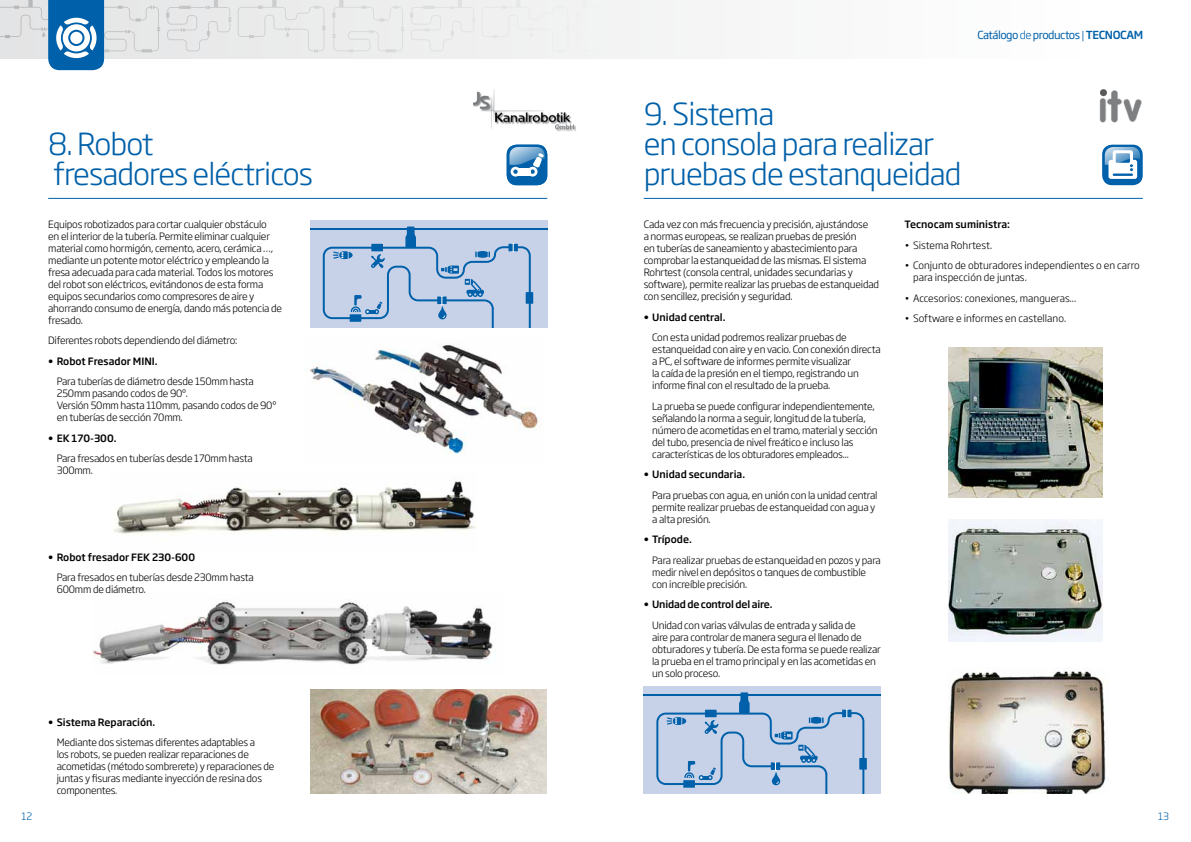
<style>
.page{position:relative;width:1191px;height:842px;background:#fff}
.page>*{position:absolute;margin:0;border:0;box-sizing:border-box;transform-origin:0 0}
.t1{font:300 30px/30px "Soho Gothic Pro";letter-spacing:-.03em;color:#0060a9}
.t2{font:11px "Soho Gothic Pro";letter-spacing:-.04em;color:#0060a9}
.t3{font:300 10px/12px "Soho Gothic Pro";letter-spacing:-.02em;color:#000}
.t4{font:300 10px/12px "Soho Gothic Pro";color:#000}
.t5{font:500 10px "Soho Gothic Pro";color:#000}
.t6{font:500 10px "Soho Gothic Pro";letter-spacing:-.02em;color:#000}
.t7{font:300 10px "Soho Gothic Pro";color:#0060a9}
.s1{font-weight:300}
.s2{font-weight:500}
</style>
<div class="page">
<div style="left:160px;top:0;width:531px;height:58px;background:#eeeeef"></div>
<svg style="left:166px;top:0;width:66px;height:51px;background:#e4e5e6"></svg>
<svg style="left:410px;top:0;width:65px;height:51px"></svg>
<svg style="left:332px;top:0;width:72px;height:53px;background:#eaeaeb"></svg>
<svg style="left:238px;top:0;width:87px;height:53px;background:#e8e8e9"></svg>
<div style="left:654px;top:0;width:37px;height:51px;background:#f4f4f5"></div>
<div style="left:576px;top:0;width:72px;height:53px;background:#f3f3f3"></div>
<div style="left:481px;top:0;width:88px;height:53px;background:#f0f1f1"></div>
<svg style="left:0;top:0;width:160px;height:70px"></svg>
<hr style="left:48px;top:198px;width:499px;height:1px;background:#0060a9">
<hr style="left:643px;top:198px;width:499px;height:1px;background:#0060a9">
<div style="left:507px;top:145px;width:40px;height:40px;background:#0060a9;border-radius:10px"></div>
<div style="left:1102px;top:145px;width:40px;height:40px;background:#0060a9;border-radius:10px"></div>
<svg style="left:509px;top:147px;width:36px;height:30px"></svg>
<svg style="left:1104px;top:147px;width:36px;height:32px"></svg>
<img style="left:948px;top:520px;width:154px;height:121px">
<img style="left:948px;top:671px;width:158px;height:123px">
<img style="left:948px;top:348px;width:154px;height:149px">
<div style="left:643px;top:686px;width:238px;height:108px;background:#c7d2e9"></div>
<div style="left:859px;top:758px;width:8px;height:12px;background:#0060a9"></div>
<hr style="left:643px;top:694px;width:238px;height:2px;background:#0060a9">
<svg style="left:656px;top:692px;width:208px;height:102px"></svg>
<div style="left:310px;top:220px;width:237px;height:108px;background:#c7d2e9"></div>
<div style="left:526px;top:292px;width:7px;height:12px;background:#0060a9"></div>
<hr style="left:310px;top:228px;width:237px;height:2px;background:#0060a9">
<svg style="left:323px;top:227px;width:208px;height:101px"></svg>
<img style="left:1099px;top:90px;width:43px;height:32px">
<div style="left:1096px;top:86px;width:11px;height:12px;background:#fff"></div>
<div style="left:1100px;top:89px;width:7px;height:7px;background:#5a5a5a;border-radius:50%"></div>
<img style="left:305px;top:345px;width:234px;height:109px">
<img style="left:310px;top:689px;width:237px;height:105px">
<img style="left:92px;top:601px;width:401px;height:64px">
<img style="left:114px;top:481px;width:362px;height:54px">
<img style="left:473px;top:89px;width:103px;height:43px">
<h1 class="t1" style="left:48px;top:127px;width:266px">8. Robot<br>fresadores eléctricos</h1>
<p class="t3" style="left:48px;top:218px;width:235px">Equipos robotizados para cortar cualquier obstáculo<br>en el interior de la tubería. Permite eliminar cualquier material como hormigón, cemento, acero, cerámica …, mediante un potente motor eléctrico y empleando la fresa adecuada para cada material. Todos los motores del robot son eléctricos, evitándonos de esta forma equipos secundarios como compresores de aire y ahorrando consumo de energía, dando más potencia de fresado.</p>
<p class="t3" style="left:48px;top:334px;width:191px">Diferentes robots dependiendo del diámetro:</p>
<p class="t5" style="left:48px;top:353px;width:111px">• Robot Fresador MINI.</p>
<p class="t3" style="left:57px;top:375px;width:221px">Para tuberías de diámetro desde 150mm hasta 250mm pasando codos de 90º.<br>Versión 50mm hasta 110mm, pasando codos de 90º en tuberías de sección 70mm.</p>
<p class="t5" style="left:48px;top:430px;width:70px">• EK 170-300.</p>
<p class="t3" style="left:57px;top:452px;width:198px">Para fresados en tuberías desde 170mm hasta<br>300mm.</p>
<p class="t5" style="left:48px;top:549px;width:148px">• Robot fresador FEK 230-600</p>
<p class="t3" style="left:57px;top:571px;width:199px">Para fresados en tuberías desde 230mm hasta<br>600mm de diámetro.</p>
<p class="t5" style="left:48px;top:714px;width:109px">• Sistema Reparación.</p>
<p class="t3" style="left:57px;top:736px;width:219px">Mediante dos sistemas diferentes adaptables a<br>los robots, se pueden realizar reparaciones de acometidas (método sombrerete) y reparaciones de juntas y fisuras mediante inyección de resina dos componentes.</p>
<p class="t2" style="left:977px;top:27px;width:167px">Catálogo <span class="s1">de</span> productos <span class="s1">|</span> <span class="s2">TECNOCAM</span></p>
<h1 class="t1" style="left:643px;top:97px;width:319px">9. Sistema<br>en consola para realizar pruebas de estanqueidad</h1>
<p class="t3" style="left:643px;top:218px;width:237px">Cada vez con más frecuencia y precisión, ajustándose<br>a normas europeas, se realizan pruebas de presión<br>en tuberías de saneamiento y abastecimiento para comprobar la estanqueidad de las mismas. El sistema Rohrtest (consola central, unidades secundarias y software), permite realizar las pruebas de estanqueidad con sencillez, precisión y seguridad.</p>
<p class="t5" style="left:643px;top:309px;width:83px">• Unidad central.</p>
<p class="t3" style="left:652px;top:331px;width:230px">Con esta unidad podremos realizar pruebas de estanqueidad con aire y en vacio. Con conexión directa a PC, el software de informes permite visualizar<br>la caída de la presión en el tiempo, registrando un informe final con el resultado de la prueba.</p>
<p class="t3" style="left:652px;top:399px;width:227px">La prueba se puede configurar independientemente, señalando la norma a seguir, longitud de la tubería, número de acometidas en el tramo, material y sección del tubo, presencia de nivel freático e incluso las características de los obturadores empleados...</p>
<p class="t5" style="left:643px;top:466px;width:103px">• Unidad secundaria.</p>
<p class="t3" style="left:652px;top:488px;width:227px">Para pruebas con agua, en unión con la unidad central permite realizar pruebas de estanqueidad con agua y a alta presión.</p>
<p class="t5" style="left:643px;top:531px;width:50px">• Trípode.</p>
<p class="t3" style="left:652px;top:553px;width:230px">Para realizar pruebas de estanqueidad en pozos y para medir nivel en depósitos o tanques de combustible con increíble precisión.</p>
<p class="t6" style="left:643px;top:596px;width:130px">• Unidad de control del aire.</p>
<p class="t3" style="left:652px;top:618px;width:230px">Unidad con varias válvulas de entrada y salida de<br>aire para controlar de manera segura el llenado de obturadores y tubería. De esta forma se puede realizar la prueba en el tramo principal y en las acometidas en un solo proceso.</p>
<p class="t5" style="left:904px;top:216px;width:107px">Tecnocam suministra:</p>
<p class="t4" style="left:904px;top:238px;width:89px">• Sistema Rohrtest.</p>
<p class="t4" style="left:913px;top:259px;width:228px;text-indent:-8px">• Conjunto de obturadores independientes o en carro para inspección de juntas.</p>
<p class="t4" style="left:904px;top:291px;width:173px">• Accesorios: conexiones, mangueras...</p>
<p class="t4" style="left:904px;top:312px;width:163px">• Software e informes en castellano.</p>
<p class="t7" style="left:21px;top:808px;width:12px">12</p>
<p class="t7" style="left:1158px;top:808px;width:12px">13</p>
</div>
